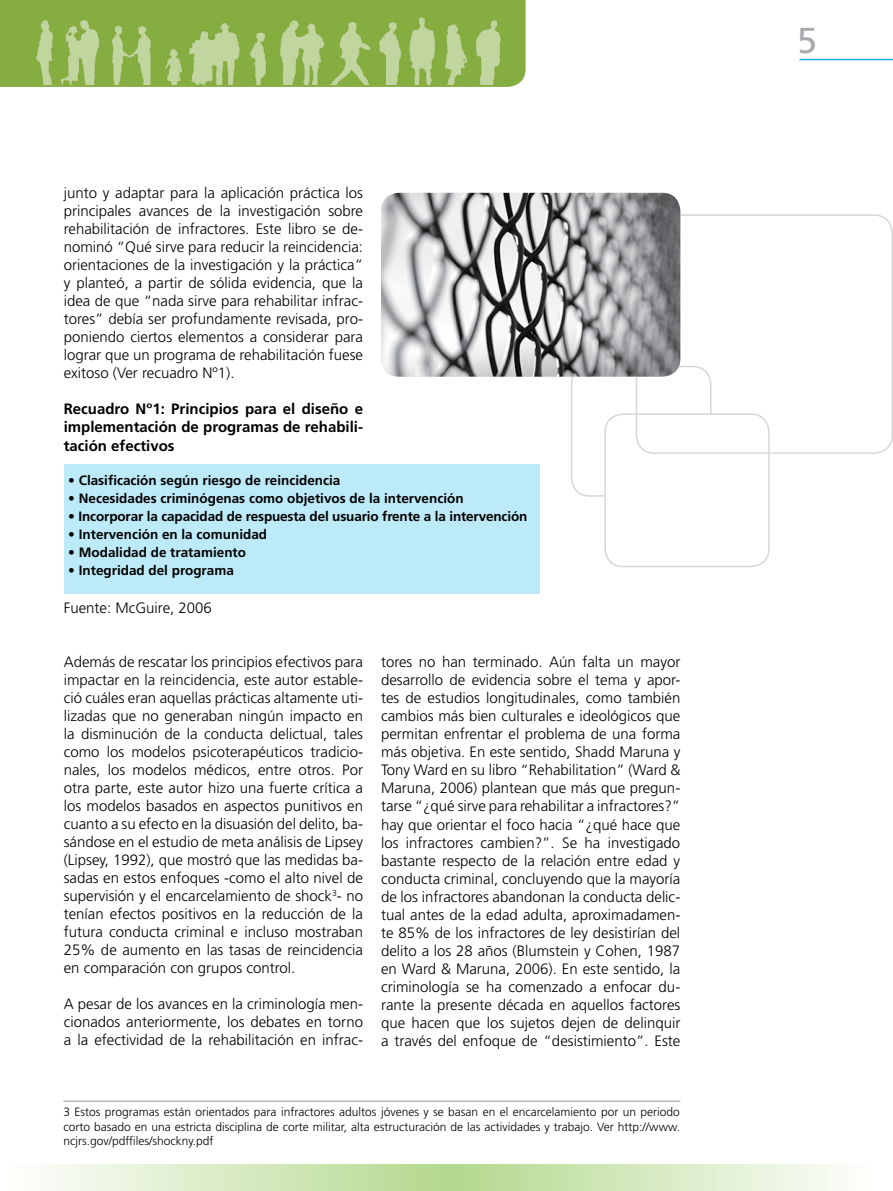
<style>
.page{position:relative;width:893px;height:1191px;background:#fff}
.page>*{position:absolute;margin:0;border:0;box-sizing:border-box;transform-origin:0 0}
.t1{font:36px "Frutiger LT Std";color:#a7a9ac}
.t2{font:300 15px/18px "Frutiger LT Std";color:#000;text-align:justify}
.t3{font:700 15px/18px "Frutiger LT Std";color:#000;text-align:justify}
.t4{font:700 13.5px "Frutiger LT Std";color:#000}
.t5{font:300 12px/14.4px "Frutiger LT Std";color:#000;text-align:justify}
</style>
<div class="page">
<div style="left:64px;top:464px;width:476px;height:130px;background:#bdeaf9"></div>
<svg style="left:0;top:0;width:526px;height:87px;background:#89b046"></svg>
<img style="left:28px;top:0;width:480px;height:84px">
<svg style="left:43px;top:1165px;width:798px;height:26px;background:#d5e9c0"></svg>
<hr style="left:799px;top:59px;width:94px;height:1px;background:#13b5ea">
<hr style="left:63px;top:1100px;width:617px;height:1px;background:#939598">
<div style="left:571px;top:366px;width:140px;height:130px;border:2px solid #d5d7d8;border-radius:18px"></div>
<div style="left:605px;top:414px;width:164px;height:152px;background:#fff;border-radius:18px"></div>
<div style="left:604px;top:413px;width:166px;height:154px;border:2px solid #d5d7d8;border-radius:18px"></div>
<div style="left:636px;top:214px;width:257px;height:240px;border:2px solid #d5d7d8;border-radius:18px"></div>
<img style="left:381px;top:193px;width:299px;height:184px;border-radius:18px">
<p class="t2" style="left:64px;top:184px;width:301px">junto y adaptar para la aplicación práctica los principales avances de la investigación sobre rehabilitación de infractores. Este libro se de&shy;nominó “Qué sirve para reducir la reincidencia: orientaciones de la investigación y la práctica” y planteó, a partir de sólida evidencia, que la idea de que “nada sirve para rehabilitar infrac&shy;tores” debía ser profundamente revisada, pro&shy;poniendo ciertos elementos a considerar para lograr que un programa de rehabilitación fuese exitoso (Ver recuadro Nº1).</p>
<p class="t3" style="left:64px;top:400px;width:301px">Recuadro Nº1: Principios para el diseño e implementación de programas de rehabili&shy;tación efectivos</p>
<p class="t4" style="left:68px;top:472px;width:274px">• Clasificación según riesgo de reincidencia</p>
<p class="t4" style="left:68px;top:490px;width:397px">• Necesidades criminógenas como objetivos de la intervención</p>
<p class="t4" style="left:68px;top:508px;width:461px">• Incorporar la capacidad de respuesta del usuario frente a la intervención</p>
<p class="t4" style="left:68px;top:526px;width:200px">• Intervención en la comunidad</p>
<p class="t4" style="left:68px;top:544px;width:179px">• Modalidad de tratamiento</p>
<p class="t4" style="left:68px;top:562px;width:167px">• Integridad del programa</p>
<p class="t2" style="left:64px;top:598px;width:150px">Fuente: McGuire, 2006</p>
<p class="t2" style="left:64px;top:652px;width:301px">Además de rescatar los principios efectivos para impactar en la reincidencia, este autor estable&shy;ció cuáles eran aquellas prácticas altamente uti&shy;lizadas que no generaban ningún impacto en la disminución de la conducta delictual, tales como los modelos psicoterapéuticos tradicio&shy;nales, los modelos médicos, entre otros. Por otra parte, este autor hizo una fuerte crítica a los modelos basados en aspectos punitivos en cuanto a su efecto en la disuasión del delito, ba&shy;sándose en el estudio de meta análisis de Lipsey (Lipsey, 1992), que mostró que las medidas ba&shy;sadas en estos enfoques -como el alto nivel de supervisión y el encarcelamiento de shock<sup>3</sup>- no tenían efectos positivos en la reducción de la futura conducta criminal e incluso mostraban 25% de aumento en las tasas de reincidencia en comparación con grupos control.</p>
<p class="t2" style="left:64px;top:994px;width:301px">A pesar de los avances en la criminología men&shy;cionados anteriormente, los debates en torno a la efectividad de la rehabilitación en infrac-</p>
<p class="t2" style="left:381px;top:653px;width:301px">tores no han terminado. Aún falta un mayor desarrollo de evidencia sobre el tema y apor&shy;tes de estudios longitudinales, como también cambios más bien culturales e ideológicos que permitan enfrentar el problema de una forma más objetiva. En este sentido, Shadd Maruna y Tony Ward en su libro “Rehabilitation” (Ward &amp; Maruna, 2006) plantean que más que pregun&shy;tarse “¿qué sirve para rehabilitar a infractores?” hay que orientar el foco hacia “¿qué hace que los infractores cambien?”. Se ha investigado bastante respecto de la relación entre edad y conducta criminal, concluyendo que la mayoría de los infractores abandonan la conducta delic&shy;tual antes de la edad adulta, aproximadamen&shy;te 85% de los infractores de ley desistirían del delito a los 28 años (Blumstein y Cohen, 1987 en Ward &amp; Maruna, 2006). En este sentido, la criminología se ha comenzado a enfocar du&shy;rante la presente década en aquellos factores que hacen que los sujetos dejen de delinquir a través del enfoque de “desistimiento”. Este</p>
<p class="t5" style="left:63px;top:1105px;width:618px">3 Estos programas están orientados para infractores adultos jóvenes y se basan en el encarcelamiento por un periodo corto basado en una estricta disciplina de corte militar, alta estructuración de las actividades y trabajo. Ver http://www. ncjrs.gov/pdffiles/shockny.pdf</p>
<h1 class="t1" style="left:797px;top:19px;width:22px">5</h1>
</div>
